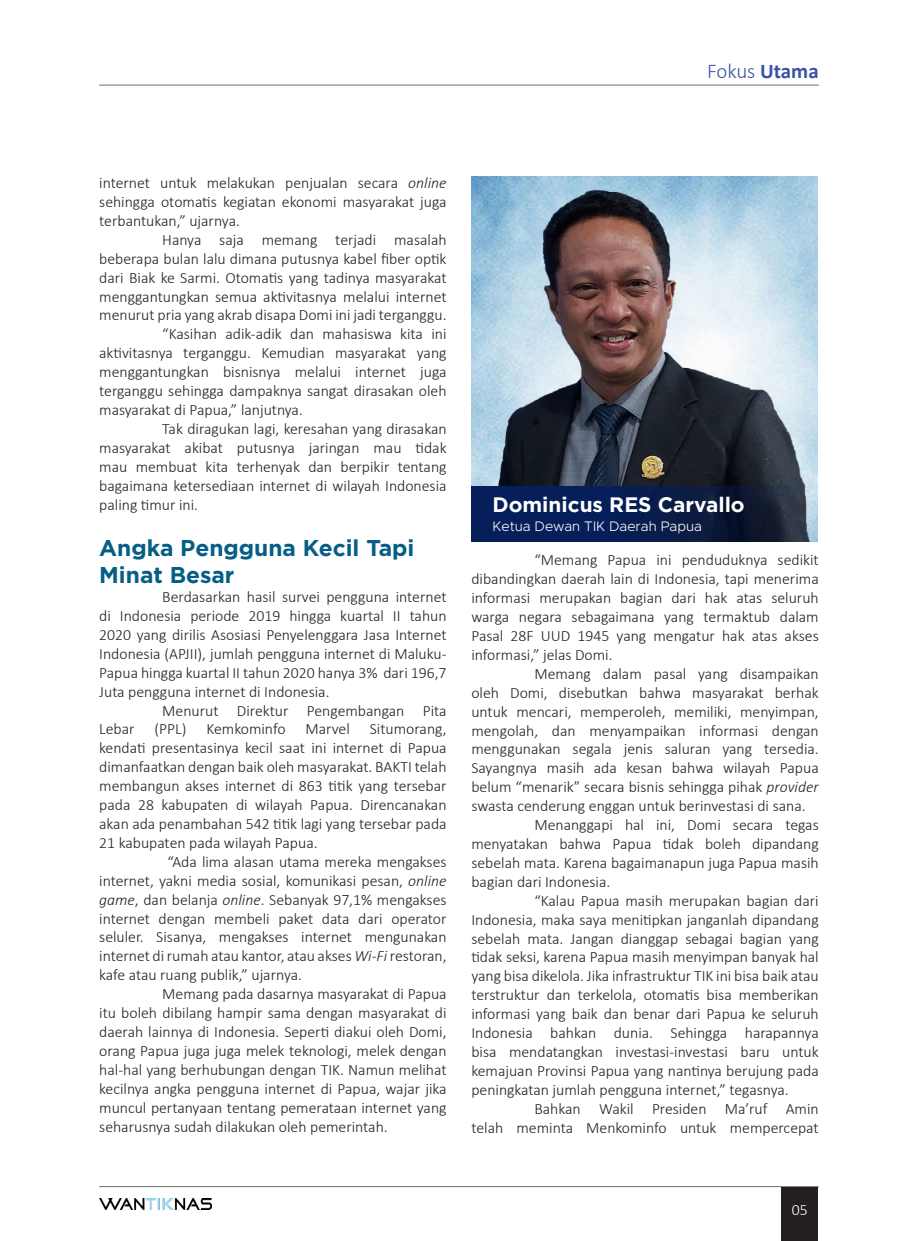
<style>
.page{position:relative;width:918px;height:1241px;background:#fff}
.page>*{position:absolute;margin:0;border:0;box-sizing:border-box;transform-origin:0 0}
.t1{font:700 22.75px/27.3px "Homepage Baukasten";color:#065e86}
.t2{font:300 21px "Calibri";letter-spacing:-.005em;color:#3a53a3}
.t3{font:700 20.82px "Homepage Baukasten";color:#fff}
.t4{font:300 15.75px/18.9px "Calibri";color:#231f20;text-align:justify}
.t5{font:300 15.75px "Calibri";color:#fff}
.t6{font:300 13.83px "Metropolis";color:#fff}
.s1{font-weight:700}
.s2{font-style:italic}
</style>
<div class="page">
<img style="left:471px;top:176px;width:347px;height:310px">
<hr style="left:99px;top:85px;width:720px;height:1px;background:#6c6d70">
<hr style="left:99px;top:1186px;width:720px;height:1px;background:#6c6d70">
<div style="left:781px;top:1187px;width:37px;height:53px;background:#231f20"></div>
<svg style="left:471px;top:486px;width:347px;height:55px;background:#12244f"></svg>
<img style="left:99px;top:1198px;width:112px;height:11px">
<p class="t2" style="left:707px;top:58px;width:113px">Fokus <span class="s1">Utama</span></p>
<p class="t4" style="left:99px;top:173px;width:349px">internet untuk melakukan penjualan secara <span class="s2">online </span>sehingga otomatis kegiatan ekonomi masyarakat juga terbantukan,” ujarnya.</p>
<p class="t4" style="left:99px;top:230px;width:349px;text-indent:63px">Hanya saja memang terjadi masalah beberapa bulan lalu dimana putusnya kabel fiber optik dari Biak ke Sarmi. Otomatis yang tadinya masyarakat menggantungkan semua aktivitasnya melalui internet menurut pria yang akrab disapa Domi ini jadi terganggu.</p>
<p class="t4" style="left:99px;top:324px;width:349px;text-indent:63px">“Kasihan adik-adik dan mahasiswa kita ini aktivitasnya terganggu. Kemudian masyarakat yang menggantungkan bisnisnya melalui internet juga terganggu sehingga dampaknya sangat dirasakan oleh masyarakat di Papua,” lanjutnya.</p>
<p class="t4" style="left:99px;top:419px;width:349px;text-indent:63px">Tak diragukan lagi, keresahan yang dirasakan masyarakat akibat putusnya jaringan mau tidak mau membuat kita terhenyak dan berpikir tentang bagaimana ketersediaan internet di wilayah Indonesia paling timur ini.</p>
<p class="t1" style="left:99px;top:533px;width:317px">Angka Pengguna Kecil Tapi<br>Minat Besar</p>
<p class="t4" style="left:99px;top:587px;width:349px;text-indent:63px">Berdasarkan hasil survei pengguna internet di Indonesia periode 2019 hingga kuartal II tahun 2020 yang dirilis Asosiasi Penyelenggara Jasa Internet Indonesia (APJII), jumlah pengguna internet di Maluku-Papua hingga kuartal II tahun 2020 hanya 3% dari 196,7<br>Juta pengguna internet di Indonesia.</p>
<p class="t4" style="left:162px;top:700px;width:286px">Menurut Direktur Pengembangan Pita</p>
<p class="t4" style="left:99px;top:719px;width:37px">Lebar</p>
<p class="t4" style="left:155px;top:719px;width:34px">(PPL)</p>
<p class="t4" style="left:206px;top:719px;width:81px">Kemkominfo</p>
<p class="t4" style="left:305px;top:719px;width:46px">Marvel</p>
<p class="t4" style="left:99px;top:719px;width:349px;text-indent:271px">Situmorang, kendati presentasinya kecil saat ini internet di Papua dimanfaatkan dengan baik oleh masyarakat. BAKTI telah membangun akses internet di 863 titik yang tersebar pada 28 kabupaten di wilayah Papua. Direncanakan akan ada penambahan 542 titik lagi yang tersebar pada 21 kabupaten pada wilayah Papua.</p>
<p class="t4" style="left:99px;top:851px;width:349px;text-indent:68px">“Ada lima alasan utama mereka mengakses internet, yakni media sosial, komunikasi pesan, <span class="s2">online game</span>, dan belanja <span class="s2">online</span>. Sebanyak 97,1% mengakses internet dengan membeli paket data dari operator seluler. Sisanya, mengakses internet mengunakan internet di rumah atau kantor, atau akses <span class="s2">Wi-Fi</span> restoran, kafe atau ruang publik,” ujarnya.</p>
<p class="t4" style="left:99px;top:984px;width:349px;text-indent:63px">Memang pada dasarnya masyarakat di Papua itu boleh dibilang hampir sama dengan masyarakat di daerah lainnya di Indonesia. Seperti diakui oleh Domi, orang Papua juga juga melek teknologi, melek dengan hal-hal yang berhubungan dengan TIK. Namun melihat kecilnya angka pengguna internet di Papua, wajar jika muncul pertanyaan tentang pemerataan internet yang seharusnya sudah dilakukan oleh pemerintah.</p>
<p class="t3" style="left:492px;top:492px;width:254px">Dominicus RES Carvallo</p>
<p class="t6" style="left:492px;top:518px;width:211px">Ketua Dewan TIK Daerah Papua</p>
<p class="t4" style="left:471px;top:550px;width:349px;text-indent:63px">“Memang Papua ini penduduknya sedikit dibandingkan daerah lain di Indonesia, tapi menerima informasi merupakan bagian dari hak atas seluruh warga negara sebagaimana yang termaktub dalam Pasal 28F UUD 1945 yang mengatur hak atas akses informasi,” jelas Domi.</p>
<p class="t4" style="left:471px;top:663px;width:349px;text-indent:63px">Memang dalam pasal yang disampaikan oleh Domi, disebutkan bahwa masyarakat berhak untuk mencari, memperoleh, memiliki, menyimpan, mengolah, dan menyampaikan informasi dengan menggunakan segala jenis saluran yang tersedia.<br>Sayangnya masih ada kesan bahwa wilayah Papua belum “menarik” secara bisnis sehingga pihak <span class="s2">provider </span>swasta cenderung enggan untuk berinvestasi di sana.</p>
<p class="t4" style="left:471px;top:815px;width:349px;text-indent:63px">Menanggapi hal ini, Domi secara tegas menyatakan bahwa Papua tidak boleh dipandang sebelah mata. Karena bagaimanapun juga Papua masih bagian dari Indonesia.</p>
<p class="t4" style="left:471px;top:890px;width:349px;text-indent:63px">“Kalau Papua masih merupakan bagian dari Indonesia, maka saya menitipkan janganlah dipandang sebelah mata. Jangan dianggap sebagai bagian yang tidak seksi, karena Papua masih menyimpan banyak hal yang bisa dikelola. Jika infrastruktur TIK ini bisa baik atau terstruktur dan terkelola, otomatis bisa memberikan informasi yang baik dan benar dari Papua ke seluruh Indonesia bahkan dunia. Sehingga harapannya bisa mendatangkan investasi-investasi baru untuk kemajuan Provinsi Papua yang nantinya berujung pada peningkatan jumlah pengguna internet,” tegasnya.</p>
<p class="t4" style="left:471px;top:1098px;width:349px;text-align:right">Bahkan Wakil Presiden Ma’ruf Amin<br>telah meminta Menkominfo untuk mempercepat</p>
<p class="t5" style="left:791px;top:1199px;width:17px">05</p>
</div>
